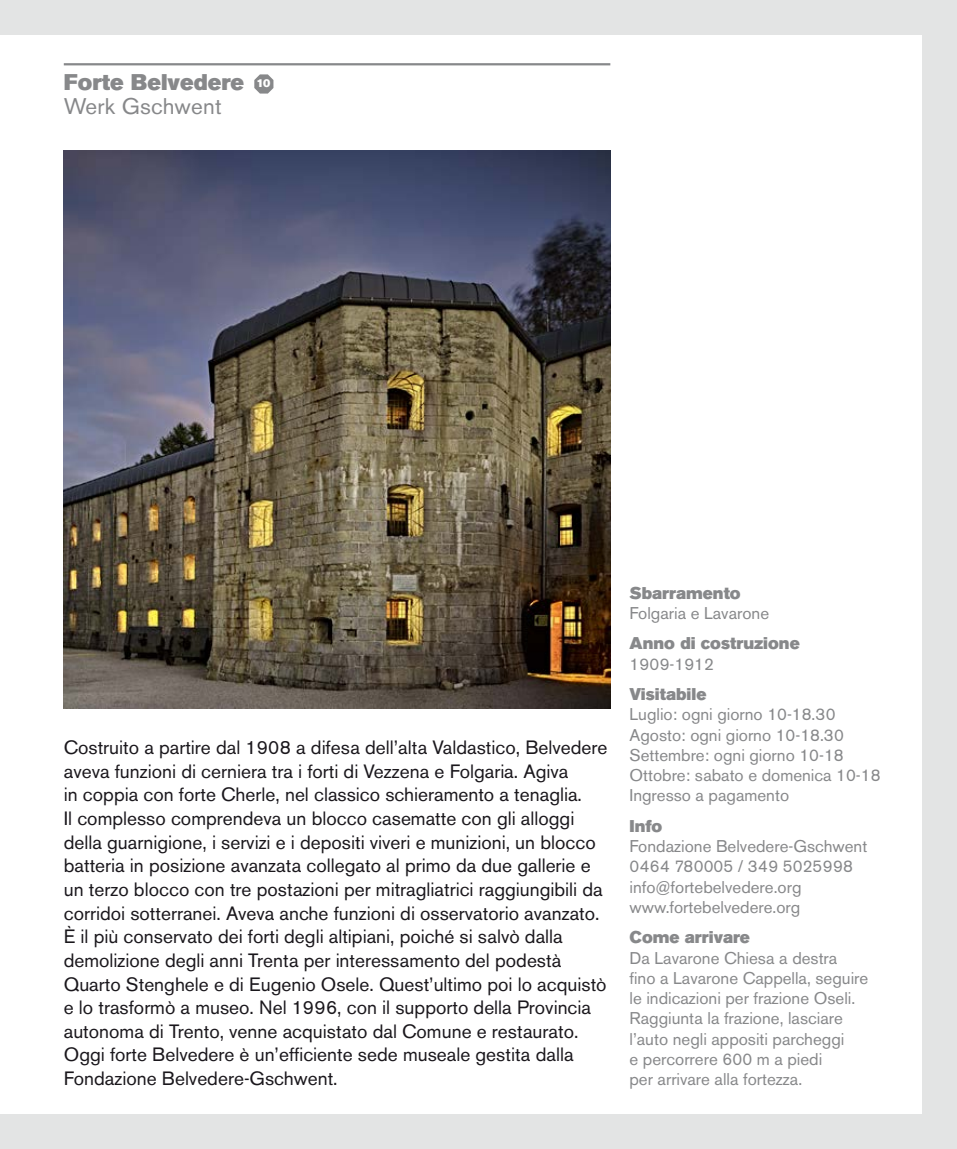
<style>
.page{position:relative;width:957px;height:1149px;background:#fff}
.page>*{position:absolute;margin:0;border:0;box-sizing:border-box;transform-origin:0 0}
.t1{font:22.5px "Akzidenz Grotesk BE Super";color:#87888a}
.t2{font:22.5px "Akzidenz Grotesk BE";letter-spacing:.01em;color:#87888a}
.t3{font:19.12px/23.6px "Akzidenz Grotesk BE";color:#1a171c}
.t4{font:16.88px/20.2px "Akzidenz Grotesk BE";color:#87888a}
.t5{font:16.88px "Akzidenz Grotesk BE Super";color:#87888a}
.s1{font-size:11.25px;color:#fff}
</style>
<div class="page">
<div style="left:0;top:0;width:957px;height:1148px;background:#e3e4e4"></div>
<div style="left:0;top:35px;width:922px;height:1078px;background:#fff"></div>
<hr style="left:64px;top:63px;width:546px;height:2px;background:#87888a">
<svg style="left:254px;top:74px;width:19px;height:19px"></svg>
<img style="left:64px;top:150px;width:546px;height:558px">
<p class="t1" style="left:64px;top:69px;width:208px">Forte Belvedere <span class="s1">10</span></p>
<p class="t2" style="left:64px;top:93px;width:159px">Werk Gschwent</p>
<p class="t3" style="left:64px;top:735px;width:545px">Costruito a partire dal 1908 a difesa dell’alta Valdastico, Belvedere aveva funzioni di cerniera tra i forti di Vezzena e Folgaria. Agiva<br>in coppia con forte Cherle, nel classico schieramento a tenaglia.<br>Il complesso comprendeva un blocco casematte con gli alloggi della guarnigione, i servizi e i depositi viveri e munizioni, un blocco batteria in posizione avanzata collegato al primo da due gallerie e un terzo blocco con tre postazioni per mitragliatrici raggiungibili da corridoi sotterranei. Aveva anche funzioni di osservatorio avanzato.<br>È il più conservato dei forti degli altipiani, poiché si salvò dalla demolizione degli anni Trenta per interessamento del podestà Quarto Stenghele e di Eugenio Osele. Quest’ultimo poi lo acquistò e lo trasformò a museo. Nel 1996, con il supporto della Provincia autonoma di Trento, venne acquistato dal Comune e restaurato.<br>Oggi forte Belvedere è un’efficiente sede museale gestita dalla Fondazione Belvedere-Gschwent.</p>
<p class="t5" style="left:629px;top:583px;width:113px">Sbarramento</p>
<p class="t4" style="left:629px;top:603px;width:141px">Folgaria e Lavarone</p>
<p class="t5" style="left:629px;top:633px;width:172px">Anno di costruzione</p>
<p class="t4" style="left:629px;top:653px;width:86px">1909-1912</p>
<p class="t5" style="left:629px;top:684px;width:78px">Visitabile</p>
<p class="t4" style="left:629px;top:704px;width:253px">Luglio: ogni giorno 10-18.30<br>Agosto: ogni giorno 10-18.30<br>Settembre: ogni giorno 10-18<br>Ottobre: sabato e domenica 10-18<br>Ingresso a pagamento</p>
<p class="t5" style="left:629px;top:815px;width:34px">Info</p>
<p class="t4" style="left:629px;top:835px;width:239px">Fondazione Belvedere-Gschwent<br>0464 780005 / 349 5025998 info@fortebelvedere.org www.fortebelvedere.org</p>
<p class="t5" style="left:629px;top:927px;width:122px">Come arrivare</p>
<p class="t4" style="left:629px;top:947px;width:240px">Da Lavarone Chiesa a destra<br>fino a Lavarone Cappella, seguire le indicazioni per frazione Oseli.<br>Raggiunta la frazione, lasciare l’auto negli appositi parcheggi<br>e percorrere 600 m a piedi<br>per arrivare alla fortezza.</p>
</div>
